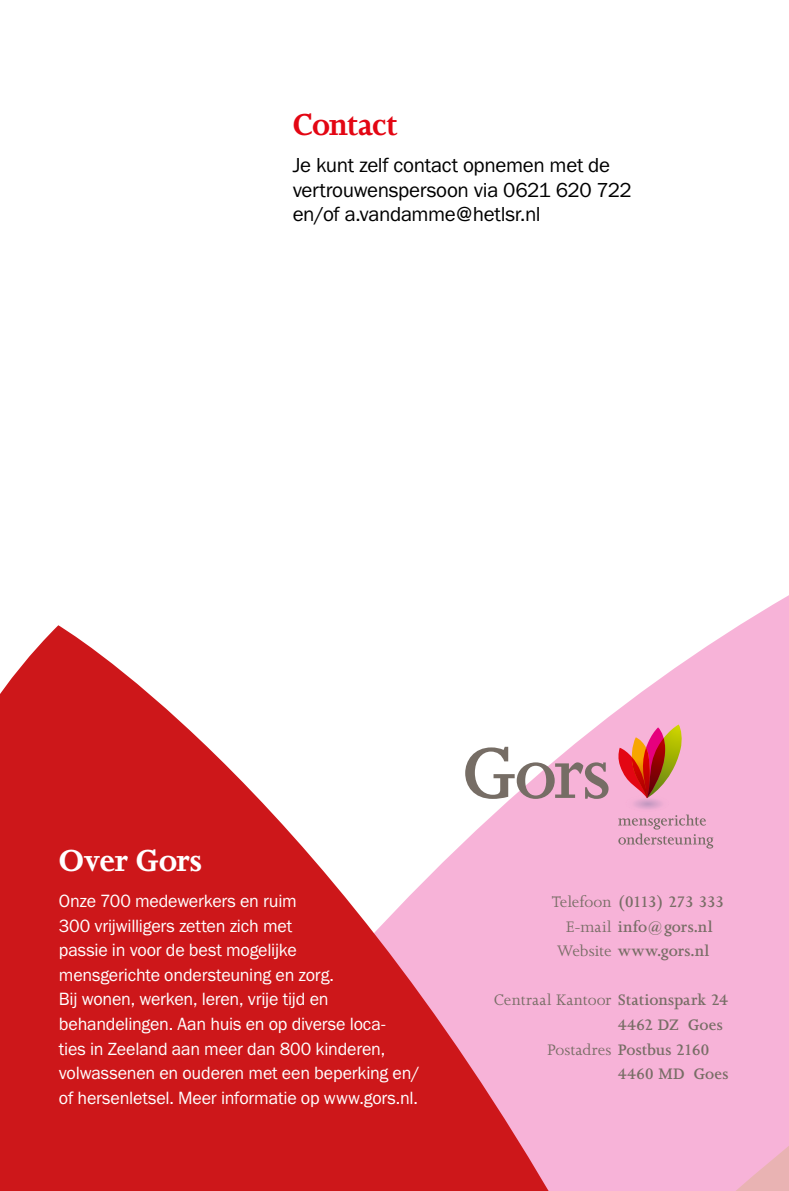
<style>
.page{position:relative;width:789px;height:1191px;background:#fff}
.page>*{position:absolute;margin:0;border:0;box-sizing:border-box;transform-origin:0 0}
.t1{font:700 35px "Joanna";letter-spacing:-.01em;color:#fff}
.t2{font:700 35px "Joanna";letter-spacing:-.02em;color:#e30613}
.t3{font:21px/24.5px "Franklin Got URWT Boo";letter-spacing:-.015em;color:#000}
.t4{font:18.38px/24.5px "Franklin Got URWT Boo";letter-spacing:-.01em;color:#fff}
.t5{font:600 17.5px/24.5px "Joanna";color:#776d65;text-align:center}
.t6{font:17.5px "Joanna";letter-spacing:.01em;color:#776d65}
.s1{font-weight:400}
.s2{font-weight:600}
</style>
<div class="page">
<svg style="left:564px;top:595px;width:225px;height:468px;fill:#f7b3d8"></svg>
<div style="left:564px;top:1063px;width:225px;height:128px;background:#f7b3d8"></div>
<svg style="left:564px;top:747px;width:44px;height:52px;background:#ce9db4"></svg>
<svg style="left:618px;top:724px;width:95px;height:124px;background:#e396a5"></svg>
<svg style="left:0;top:625px;width:564px;height:566px;fill:#cd171a"></svg>
<h1 class="t2" style="left:293px;top:106px;width:106px">Contact</h1>
<p class="t3" style="left:293px;top:153px;width:340px">Je kunt zelf contact opnemen met de vertrouwenspersoon via 0621 620 722 en/of a.vandamme@hetlsr.nl</p>
<h1 class="t1" style="left:59px;top:841px;width:145px">Over Gors</h1>
<p class="t4" style="left:59px;top:889px;width:362px">Onze 700 medewerkers en ruim<br>300 vrijwilligers zetten zich met<br>passie in voor de best mogelijke<br>mensgerichte ondersteuning en zorg.<br>Bij wonen, werken, leren, vrije tijd en behandelingen. Aan huis en op diverse loca-<br>ties in Zeeland aan meer dan 800 kinderen, volwassenen en ouderen met een beperking en/ of hersenletsel. Meer informatie op www.gors.nl.</p>
<p class="t5" style="left:552px;top:890px;width:174px"><span class="s1">Telefoon</span> (0113) 273 333<br><span class="s1">E-mail</span> info@gors.nl<br><span class="s1">Website</span> www.gors.nl</p>
<p class="t6" style="left:494px;top:990px;width:236px">Centraal Kantoor <span class="s2">Stationspark 24</span></p>
<p class="t5" style="left:618px;top:1012px;width:106px">4462 DZ Goes</p>
<p class="t5" style="left:547px;top:1037px;width:164px"><span class="s1">Postadres</span> Postbus 2160</p>
<p class="t5" style="left:618px;top:1061px;width:112px">4460 MD Goes</p>
</div>
